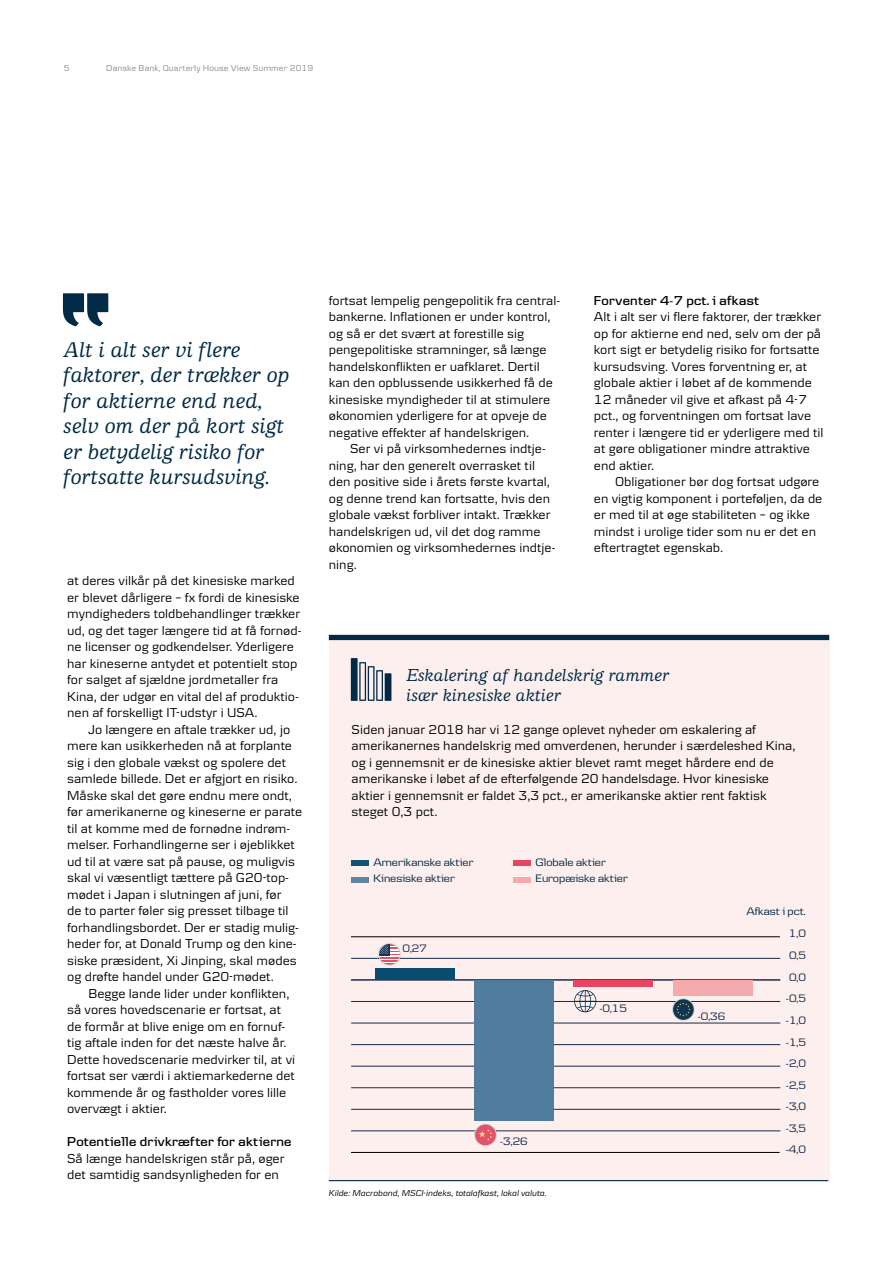
<style>
.page{position:relative;width:893px;height:1263px;background:#fff}
.page>*{position:absolute;margin:0;border:0;box-sizing:border-box;transform-origin:0 0}
.t1{font:italic 500 22.5px/25.5px "Danske Human";color:#002a45}
.t2{font:italic 500 18px/19.5px "Danske Human";color:#002a45}
.t3{font:13.5px/16.5px "Danske Textv 2";color:#000}
.t4{font:600 13.5px "Danske Headline";letter-spacing:.02em;color:#000}
.t5{font:11.25px "Danske Headline";color:#002a45}
.t6{font:11.25px "Danske Headline";color:#182b49}
.t7{font:italic 9px "Danske Textv 2";color:#000}
.t8{font:9px "Danske Text";letter-spacing:.005em;color:#8c8c88}
</style>
<div class="page">
<svg style="left:62px;top:293px;width:46px;height:33px"></svg>
<div style="left:329px;top:634px;width:500px;height:547px;background:#fdefee"></div>
<div style="left:329px;top:635px;width:500px;height:5px;background:#002a45"></div>
<hr style="left:329px;top:1180px;width:499px;height:1px;background:#002a45">
<hr style="left:351px;top:1152px;width:429px;height:1px;background:#000">
<hr style="left:351px;top:1130px;width:429px;height:1px;background:#182b49">
<hr style="left:351px;top:1109px;width:429px;height:1px;background:#182b49">
<hr style="left:351px;top:1087px;width:429px;height:1px;background:#182b49">
<hr style="left:351px;top:1066px;width:429px;height:1px;background:#182b49">
<hr style="left:351px;top:1044px;width:429px;height:1px;background:#182b49">
<hr style="left:351px;top:1023px;width:429px;height:1px;background:#182b49">
<hr style="left:351px;top:1001px;width:429px;height:1px;background:#182b49">
<hr style="left:351px;top:979px;width:429px;height:1px;background:#182b49">
<hr style="left:351px;top:958px;width:429px;height:1px;background:#182b49">
<hr style="left:351px;top:936px;width:429px;height:1px;background:#000">
<div style="left:673px;top:980px;width:79px;height:15px;background:#f5abae"></div>
<div style="left:574px;top:980px;width:79px;height:6px;background:#e94462"></div>
<div style="left:474px;top:980px;width:80px;height:140px;background:#507c9e"></div>
<div style="left:375px;top:968px;width:79px;height:12px;background:#094c70"></div>
<svg style="left:574px;top:990px;width:22px;height:22px"></svg>
<svg style="left:474px;top:1123px;width:23px;height:23px"></svg>
<div style="left:475px;top:1124px;width:21px;height:21px;background:#e45268;border-radius:10px"></div>
<svg style="left:479px;top:1129px;width:13px;height:12px"></svg>
<svg style="left:672px;top:998px;width:23px;height:23px"></svg>
<svg style="left:673px;top:999px;width:21px;height:21px"></svg>
<svg style="left:676px;top:1002px;width:14px;height:14px"></svg>
<svg style="left:378px;top:943px;width:23px;height:23px"></svg>
<hr style="left:379px;top:963px;width:21px;height:2px;background:#e45268">
<hr style="left:379px;top:961px;width:21px;height:2px;background:#fff">
<hr style="left:379px;top:944px;width:21px;height:2px;background:#e45268">
<svg style="left:379px;top:945px;width:21px;height:16px"></svg>
<div style="left:352px;top:860px;width:17px;height:6px;background:#0f5473"></div>
<div style="left:514px;top:860px;width:17px;height:6px;background:#e94362"></div>
<div style="left:352px;top:877px;width:17px;height:5px;background:#6085a1"></div>
<div style="left:514px;top:877px;width:17px;height:5px;background:#f5abad"></div>
<div style="left:385px;top:673px;width:6px;height:28px;background:#002a45"></div>
<svg style="left:359px;top:662px;width:24px;height:39px"></svg>
<div style="left:351px;top:658px;width:7px;height:43px;background:#002a45"></div>
<p class="t8" style="left:64px;top:63px;width:7px">5</p>
<p class="t8" style="left:106px;top:63px;width:209px">Danske Bank, Quarterly House View Summer 2019</p>
<h1 class="t1" style="left:64px;top:337px;width:227px">Alt i alt ser vi flere faktorer, der trækker op for aktierne end ned, selv om der på kort sigt er betydelig risiko for fortsatte kursudsving.</h1>
<p class="t3" style="left:67px;top:572px;width:236px">at deres vilkår på det kinesiske marked er blevet dårligere – fx fordi de kinesiske myndigheders toldbehandlinger trækker ud, og det tager længere tid at få fornød&shy;ne licenser og godkendelser. Yderligere har kineserne antydet et potentielt stop for salget af sjældne jordmetaller fra Kina, der udgør en vital del af produktio&shy;nen af forskelligt IT-udstyr i USA.</p>
<p class="t3" style="left:67px;top:721px;width:237px;text-indent:21px">Jo længere en aftale trækker ud, jo mere kan usikkerheden nå at forplante sig i den globale vækst og spolere det samlede billede. Det er afgjort en risiko.<br>Måske skal det gøre endnu mere ondt, før amerikanerne og kineserne er parate til at komme med de fornødne indrøm&shy;melser. Forhandlingerne ser i øjeblikket ud til at være sat på pause, og muligvis skal vi væsentligt tættere på G20-top&shy;mødet i Japan i slutningen af juni, før<br>de to parter føler sig presset tilbage til forhandlingsbordet. Der er stadig mulig&shy;heder for, at Donald Trump og den kine&shy;siske præsident, Xi Jinping, skal mødes og drøfte handel under G20-mødet.</p>
<p class="t3" style="left:67px;top:985px;width:230px;text-indent:21px">Begge lande lider under konflikten, så vores hovedscenarie er fortsat, at de formår at blive enige om en fornuf&shy;tig aftale inden for det næste halve år.<br>Dette hovedscenarie medvirker til, at vi fortsat ser værdi i aktiemarkederne det kommende år og fastholder vores lille overvægt i aktier.</p>
<p class="t4" style="left:67px;top:1134px;width:226px">Potentielle drivkræfter for aktierne</p>
<p class="t3" style="left:67px;top:1150px;width:219px">Så længe handelskrigen står på, øger det samtidig sandsynligheden for en</p>
<p class="t3" style="left:329px;top:292px;width:233px">fortsat lempelig pengepolitik fra central&shy;bankerne. Inflationen er under kontrol, og så er det svært at forestille sig pengepolitiske stramninger, så længe handelskonflikten er uafklaret. Dertil kan den opblussende usikkerhed få de kinesiske myndigheder til at stimulere økonomien yderligere for at opveje de negative effekter af handelskrigen.</p>
<p class="t3" style="left:329px;top:440px;width:228px;text-indent:21px">Ser vi på virksomhedernes indtje&shy;ning, har den generelt overrasket til den positive side i årets første kvartal, og denne trend kan fortsatte, hvis den globale vækst forbliver intakt. Trækker handelskrigen ud, vil det dog ramme økonomien og virksomhedernes indtje&shy;ning.</p>
<p class="t4" style="left:594px;top:292px;width:167px">Forventer 4-7 pct. i afkast</p>
<p class="t3" style="left:594px;top:308px;width:231px">Alt i alt ser vi flere faktorer, der trækker op for aktierne end ned, selv om der på kort sigt er betydelig risiko for fortsatte kursudsving. Vores forventning er, at globale aktier i løbet af de kommende 12 måneder vil give et afkast på 4-7 pct., og forventningen om fortsat lave renter i længere tid er yderligere med til at gøre obligationer mindre attraktive end aktier.</p>
<p class="t3" style="left:594px;top:473px;width:230px;text-indent:21px">Obligationer bør dog fortsat udgøre en vigtig komponent i porteføljen, da de er med til at øge stabiliteten – og ikke mindst i urolige tider som nu er det en eftertragtet egenskab.</p>
<h2 class="t2" style="left:406px;top:666px;width:265px">Eskalering af handelskrig rammer især kinesiske aktier</h2>
<p class="t3" style="left:352px;top:721px;width:445px">Siden januar 2018 har vi 12 gange oplevet nyheder om eskalering af amerikanernes handelskrig med omverdenen, herunder i særdeleshed Kina, og i gennemsnit er de kinesiske aktier blevet ramt meget hårdere end de amerikanske i løbet af de efterfølgende 20 handelsdage. Hvor kinesiske aktier i gennemsnit er faldet 3,3 pct., er amerikanske aktier rent faktisk steget 0,3 pct.</p>
<p class="t5" style="left:373px;top:856px;width:101px">Amerikanske aktier</p>
<p class="t5" style="left:535px;top:856px;width:72px">Globale aktier</p>
<p class="t5" style="left:373px;top:872px;width:83px">Kinesiske aktier</p>
<p class="t5" style="left:535px;top:872px;width:94px">Europæiske aktier</p>
<p class="t5" style="left:746px;top:905px;width:61px">Afkast i pct.</p>
<p class="t6" style="left:403px;top:941px;width:26px">0,27</p>
<p class="t6" style="left:500px;top:1135px;width:29px">-3,26</p>
<p class="t7" style="left:329px;top:1188px;width:219px">Kilde: Macrobond, MSCI-indeks, totalafkast, lokal valuta.</p>
<p class="t6" style="left:599px;top:1002px;width:29px">-0,15</p>
<p class="t6" style="left:698px;top:1009px;width:29px">-0,36</p>
<p class="t6" style="left:789px;top:927px;width:18px">1,0</p>
<p class="t6" style="left:789px;top:949px;width:18px">0,5</p>
<p class="t6" style="left:789px;top:970px;width:18px">0,0</p>
<p class="t6" style="left:786px;top:992px;width:22px">-0,5</p>
<p class="t6" style="left:786px;top:1014px;width:22px">-1,0</p>
<p class="t6" style="left:786px;top:1035px;width:22px">-1,5</p>
<p class="t6" style="left:786px;top:1057px;width:22px">-2,0</p>
<p class="t6" style="left:786px;top:1078px;width:22px">-2,5</p>
<p class="t6" style="left:786px;top:1100px;width:22px">-3,0</p>
<p class="t6" style="left:786px;top:1121px;width:22px">-3,5</p>
<p class="t6" style="left:786px;top:1143px;width:22px">-4,0</p>
</div>
